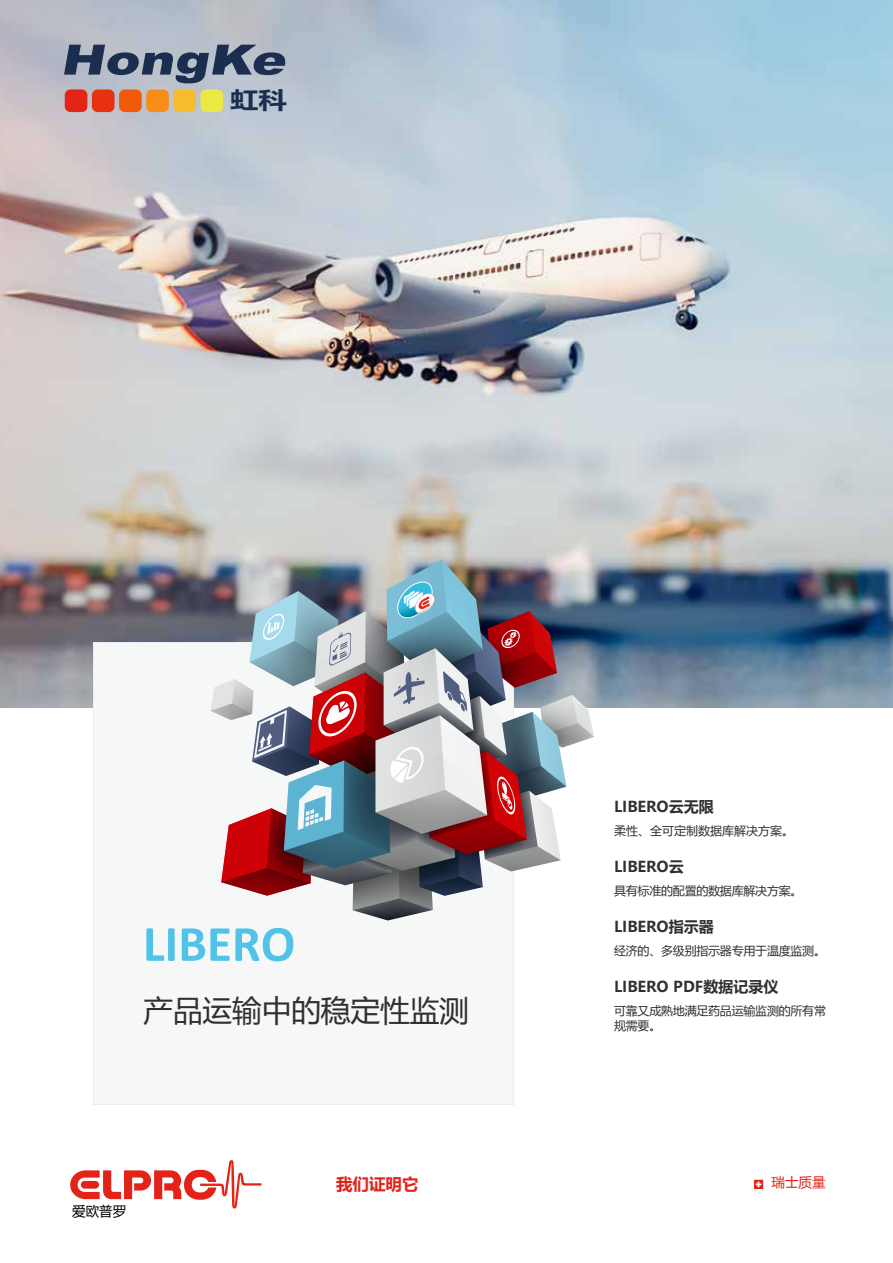
<style>
.page{position:relative;width:893px;height:1263px;background:#fff}
.page>*{position:absolute;margin:0;border:0;box-sizing:border-box;transform-origin:0 0}
.t1{font:700 51.15px "Calibri";color:#51c2e8}
.t2{font:italic 900 41.85px "Arial";color:#1c2e50;scale:1.25 1}
.t3{font:29.7px "Microsoft Ya Hei";letter-spacing:-.005em;color:#30312f}
.t4{font:700 22.8px "Microsoft Ya Hei";color:#1c2e50;scale:1.25 1}
.t5{font:700 16.5px "Microsoft Ya Hei";color:#e32318}
.t6{font:700 15px "Microsoft Ya Hei";color:#30312f}
.t7{font:13.5px "Microsoft Ya Hei";color:#e32318}
.t8{font:13.5px "Microsoft Ya Hei";color:#000}
.t9{font:12px/15px "Microsoft Ya Hei";letter-spacing:-.02em;color:#30312f}
.t10{font:12px "Microsoft Ya Hei";color:#30312f}
</style>
<div class="page">
<img style="left:0;top:0;width:893px;height:707px">
<div style="left:94px;top:642px;width:420px;height:463px;background:#f6f7f7"></div>
<img style="left:210px;top:560px;width:384px;height:360px">
<svg style="left:70px;top:1160px;width:191px;height:48px"></svg>
<div style="left:65px;top:89px;width:22px;height:23px;background:#e42416;border-radius:6px"></div>
<div style="left:92px;top:89px;width:23px;height:23px;background:#e8310f;border-radius:6px"></div>
<div style="left:119px;top:89px;width:23px;height:23px;background:#f15b08;border-radius:6px"></div>
<div style="left:146px;top:89px;width:23px;height:23px;background:#f78d17;border-radius:6px"></div>
<div style="left:173px;top:89px;width:23px;height:23px;background:#f4bc2e;border-radius:6px"></div>
<div style="left:200px;top:89px;width:23px;height:23px;background:#ece944;border-radius:6px"></div>
<svg style="left:754px;top:1180px;width:9px;height:9px"></svg>
<h2 class="t2" style="left:60px;top:29px;width:189px">HongKe</h2>
<h3 class="t4" style="left:230px;top:84px;width:47px">虹科</h3>
<h1 class="t1" style="left:143px;top:908px;width:154px">LIBERO</h1>
<h3 class="t3" style="left:143px;top:990px;width:327px">产品运输中的稳定性监测</h3>
<p class="t6" style="left:614px;top:796px;width:101px">LIBERO云无限</p>
<p class="t10" style="left:614px;top:822px;width:182px">柔性、全可定制数据库解决方案。</p>
<p class="t6" style="left:614px;top:856px;width:71px">LIBERO云</p>
<p class="t9" style="left:614px;top:882px;width:190px">具有标准的配置的数据库解决方案。</p>
<p class="t6" style="left:614px;top:916px;width:101px">LIBERO指示器</p>
<p class="t9" style="left:614px;top:942px;width:213px">经济的、多级别指示器专用于温度监测。</p>
<p class="t6" style="left:614px;top:976px;width:166px">LIBERO PDF数据记录仪</p>
<p class="t9" style="left:614px;top:1002px;width:213px">可靠又成熟地满足药品运输监测的所有常规需要。</p>
<p class="t8" style="left:72px;top:1202px;width:55px">爱欧普罗</p>
<h3 class="t5" style="left:336px;top:1172px;width:84px">我们证明它</h3>
<p class="t7" style="left:771px;top:1173px;width:55px">瑞士质量</p>
</div>
